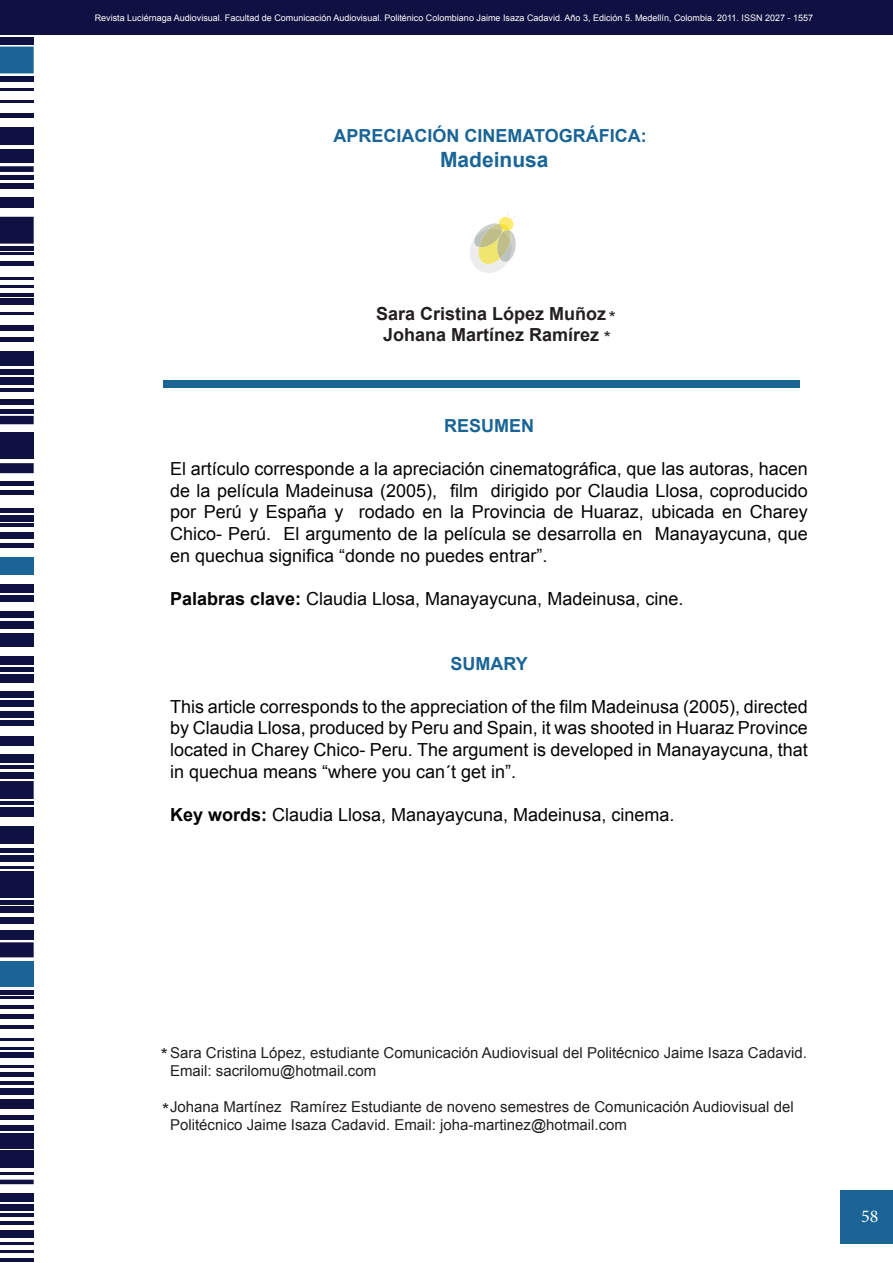
<style>
.page{position:relative;width:893px;height:1263px;background:#fff}
.page>*{position:absolute;margin:0;border:0;box-sizing:border-box;transform-origin:0 0}
.t1{font:700 21px "Arial";color:#1a6596}
.t2{font:18px/21.6px "Arial";color:#040503;text-align:justify}
.t3{font:700 18px "Arial";color:#231f20}
.t4{font:700 18px "Arial";color:#1a6596}
.t5{font:18px "Arial";color:#231f20}
.t6{font:18px "Minion Pro";color:#fff}
.t7{font:15px/18px "Arial";color:#231f20}
.t8{font:9px "Arial";color:#fff}
.s1{font-weight:700}
</style>
<div class="page">
<div style="left:0;top:0;width:893px;height:34px;background:#101143"></div>
<div style="left:0;top:37px;width:34px;height:8px;background:#101143"></div>
<div style="left:0;top:47px;width:34px;height:26px;background:#1a6596"></div>
<div style="left:0;top:77px;width:34px;height:5px;background:#101143"></div>
<hr style="left:0;top:88px;width:34px;height:3px;background:#101143">
<hr style="left:0;top:100px;width:34px;height:3px;background:#101143">
<hr style="left:0;top:114px;width:34px;height:4px;background:#101143">
<div style="left:0;top:127px;width:34px;height:18px;background:#101143"></div>
<div style="left:0;top:149px;width:34px;height:14px;background:#101143"></div>
<div style="left:0;top:166px;width:34px;height:6px;background:#101143"></div>
<hr style="left:0;top:175px;width:34px;height:4px;background:#101143">
<div style="left:0;top:183px;width:34px;height:5px;background:#101143"></div>
<div style="left:0;top:197px;width:34px;height:11px;background:#101143"></div>
<div style="left:0;top:217px;width:34px;height:27px;background:#101143"></div>
<div style="left:0;top:246px;width:34px;height:5px;background:#101143"></div>
<hr style="left:0;top:252px;width:34px;height:3px;background:#101143">
<hr style="left:0;top:262px;width:34px;height:4px;background:#101143">
<hr style="left:0;top:277px;width:34px;height:2px;background:#101143">
<hr style="left:0;top:285px;width:34px;height:3px;background:#101143">
<hr style="left:0;top:293px;width:34px;height:3px;background:#101143">
<div style="left:0;top:298px;width:34px;height:6px;background:#101143"></div>
<hr style="left:0;top:313px;width:34px;height:2px;background:#101143">
<div style="left:0;top:326px;width:34px;height:5px;background:#101143"></div>
<hr style="left:0;top:338px;width:34px;height:4px;background:#101143">
<div style="left:0;top:351px;width:34px;height:14px;background:#101143"></div>
<div style="left:0;top:369px;width:34px;height:6px;background:#101143"></div>
<div style="left:0;top:378px;width:34px;height:7px;background:#101143"></div>
<hr style="left:0;top:388px;width:34px;height:3px;background:#101143">
<div style="left:0;top:399px;width:34px;height:6px;background:#101143"></div>
<div style="left:0;top:409px;width:34px;height:5px;background:#101143"></div>
<svg style="left:0;top:416px;width:34px;height:8px"></svg>
<div style="left:0;top:432px;width:34px;height:27px;background:#101143"></div>
<svg style="left:0;top:463px;width:34px;height:10px"></svg>
<hr style="left:0;top:481px;width:34px;height:4px;background:#101143">
<hr style="left:0;top:490px;width:34px;height:4px;background:#101143">
<hr style="left:0;top:508px;width:34px;height:4px;background:#101143">
<div style="left:0;top:515px;width:34px;height:6px;background:#101143"></div>
<hr style="left:0;top:523px;width:34px;height:4px;background:#101143">
<div style="left:0;top:533px;width:34px;height:6px;background:#101143"></div>
<hr style="left:0;top:544px;width:34px;height:4px;background:#101143">
<div style="left:0;top:557px;width:34px;height:18px;background:#1a6596"></div>
<div style="left:0;top:584px;width:34px;height:9px;background:#101143"></div>
<div style="left:0;top:596px;width:34px;height:6px;background:#101143"></div>
<div style="left:0;top:611px;width:34px;height:6px;background:#101143"></div>
<div style="left:0;top:621px;width:34px;height:8px;background:#101143"></div>
<div style="left:0;top:633px;width:34px;height:14px;background:#101143"></div>
<div style="left:0;top:656px;width:34px;height:8px;background:#101143"></div>
<div style="left:0;top:667px;width:34px;height:5px;background:#101143"></div>
<div style="left:0;top:674px;width:34px;height:8px;background:#101143"></div>
<div style="left:0;top:691px;width:34px;height:7px;background:#101143"></div>
<div style="left:0;top:700px;width:34px;height:7px;background:#101143"></div>
<div style="left:0;top:711px;width:34px;height:7px;background:#101143"></div>
<div style="left:0;top:720px;width:34px;height:5px;background:#101143"></div>
<div style="left:0;top:736px;width:34px;height:9px;background:#101143"></div>
<div style="left:0;top:754px;width:34px;height:9px;background:#101143"></div>
<hr style="left:0;top:765px;width:34px;height:4px;background:#101143">
<div style="left:0;top:772px;width:34px;height:6px;background:#101143"></div>
<div style="left:0;top:781px;width:34px;height:18px;background:#101143"></div>
<hr style="left:0;top:801px;width:34px;height:3px;background:#101143">
<div style="left:0;top:808px;width:34px;height:9px;background:#101143"></div>
<div style="left:0;top:826px;width:34px;height:18px;background:#101143"></div>
<div style="left:0;top:848px;width:34px;height:5px;background:#101143"></div>
<div style="left:0;top:855px;width:34px;height:6px;background:#101143"></div>
<hr style="left:0;top:866px;width:34px;height:2px;background:#101143">
<div style="left:0;top:871px;width:34px;height:26px;background:#101143"></div>
<div style="left:0;top:900px;width:34px;height:5px;background:#101143"></div>
<div style="left:0;top:906px;width:34px;height:7px;background:#101143"></div>
<div style="left:0;top:917px;width:34px;height:7px;background:#101143"></div>
<div style="left:0;top:930px;width:34px;height:10px;background:#101143"></div>
<div style="left:0;top:942px;width:34px;height:15px;background:#101143"></div>
<div style="left:0;top:962px;width:34px;height:25px;background:#1a6596"></div>
<hr style="left:0;top:990px;width:34px;height:4px;background:#101143">
<hr style="left:0;top:996px;width:34px;height:2px;background:#101143">
<hr style="left:0;top:1005px;width:34px;height:3px;background:#101143">
<hr style="left:0;top:1014px;width:34px;height:4px;background:#101143">
<hr style="left:0;top:1026px;width:34px;height:3px;background:#101143">
<hr style="left:0;top:1038px;width:34px;height:3px;background:#101143">
<hr style="left:0;top:1047px;width:34px;height:3px;background:#101143">
<div style="left:0;top:1052px;width:34px;height:5px;background:#101143"></div>
<hr style="left:0;top:1065px;width:34px;height:3px;background:#101143">
<hr style="left:0;top:1072px;width:34px;height:4px;background:#101143">
<hr style="left:0;top:1081px;width:34px;height:3px;background:#101143">
<div style="left:0;top:1088px;width:34px;height:6px;background:#101143"></div>
<div style="left:0;top:1099px;width:34px;height:10px;background:#101143"></div>
<hr style="left:0;top:1115px;width:34px;height:4px;background:#101143">
<div style="left:0;top:1125px;width:34px;height:5px;background:#101143"></div>
<div style="left:0;top:1133px;width:34px;height:15px;background:#101143"></div>
<div style="left:0;top:1150px;width:34px;height:18px;background:#101143"></div>
<hr style="left:0;top:1173px;width:34px;height:2px;background:#101143">
<hr style="left:0;top:1180px;width:34px;height:4px;background:#101143">
<div style="left:0;top:1193px;width:34px;height:9px;background:#101143"></div>
<div style="left:0;top:1205px;width:34px;height:6px;background:#101143"></div>
<hr style="left:0;top:1213px;width:34px;height:3px;background:#101143">
<hr style="left:0;top:1221px;width:34px;height:4px;background:#101143">
<div style="left:0;top:1230px;width:34px;height:8px;background:#101143"></div>
<hr style="left:0;top:1242px;width:34px;height:2px;background:#101143">
<hr style="left:0;top:1250px;width:34px;height:3px;background:#101143">
<hr style="left:0;top:1258px;width:34px;height:3px;background:#101143">
<div style="left:840px;top:1189px;width:53px;height:54px;background:#1a6596"></div>
<svg style="left:470px;top:211px;width:47px;height:62px"></svg>
<div style="left:163px;top:380px;width:636px;height:7px;background:#1a6596"></div>
<p class="t8" style="left:95px;top:12px;width:720px">Revista Luciérnaga Audiovisual. Facultad de Comunicación Audiovisual. Politénico Colombiano Jaime Isaza Cadavid. Año 3, Edición 5. Medellín, Colombia. 2011. ISSN 2027 - 1557</p>
<p class="t4" style="left:333px;top:124px;width:315px">APRECIACIÓN CINEMATOGRÁFICA:</p>
<p class="t1" style="left:440px;top:146px;width:110px">Madeinusa</p>
<p class="t3" style="left:376px;top:301px;width:232px">Sara Cristina López Muñoz</p>
<p class="t3" style="left:383px;top:323px;width:218px">Johana Martínez Ramírez</p>
<p class="t5" style="left:609px;top:305px;width:9px">*</p>
<p class="t5" style="left:604px;top:326px;width:9px">*</p>
<p class="t4" style="left:444px;top:414px;width:91px">RESUMEN</p>
<p class="t2" style="left:170px;top:458px;width:639px">El artículo corresponde a la apreciación cinematográfica, que las autoras, hacen de la película Madeinusa (2005), film dirigido por Claudia Llosa, coproducido por Perú y España y rodado en la Provincia de Huaraz, ubicada en Charey Chico- Perú. El argumento de la película se desarrolla en Manayaycuna, que en quechua significa “donde no puedes entrar”.</p>
<p class="t2" style="left:170px;top:588px;width:515px"><span class="s1">Palabras clave:</span> Claudia Llosa, Manayaycuna, Madeinusa, cine.</p>
<p class="t4" style="left:450px;top:651px;width:79px">SUMARY</p>
<p class="t2" style="left:170px;top:696px;width:639px">This article corresponds to the appreciation of the film Madeinusa (2005), directed by Claudia Llosa, produced by Peru and Spain, it was shooted in Huaraz Province located in Charey Chico- Peru. The argument is developed in Manayaycuna, that in quechua means “where you can´t get in”.</p>
<p class="t2" style="left:170px;top:804px;width:506px"><span class="s1">Key words:</span> Claudia Llosa, Manayaycuna, Madeinusa, cinema.</p>
<p class="t7" style="left:170px;top:1044px;width:638px">Sara Cristina López, estudiante Comunicación Audiovisual del Politécnico Jaime Isaza Cadavid.<br>Email: sacrilomu@hotmail.com</p>
<p class="t7" style="left:170px;top:1098px;width:625px">Johana Martínez Ramírez Estudiante de noveno semestres de Comunicación Audiovisual del<br>Politécnico Jaime Isaza Cadavid. Email: joha-martinez@hotmail.com</p>
<p class="t5" style="left:161px;top:1043px;width:9px">*</p>
<p class="t5" style="left:162px;top:1098px;width:9px">*</p>
<p class="t6" style="left:861px;top:1204px;width:19px">58</p>
</div>
